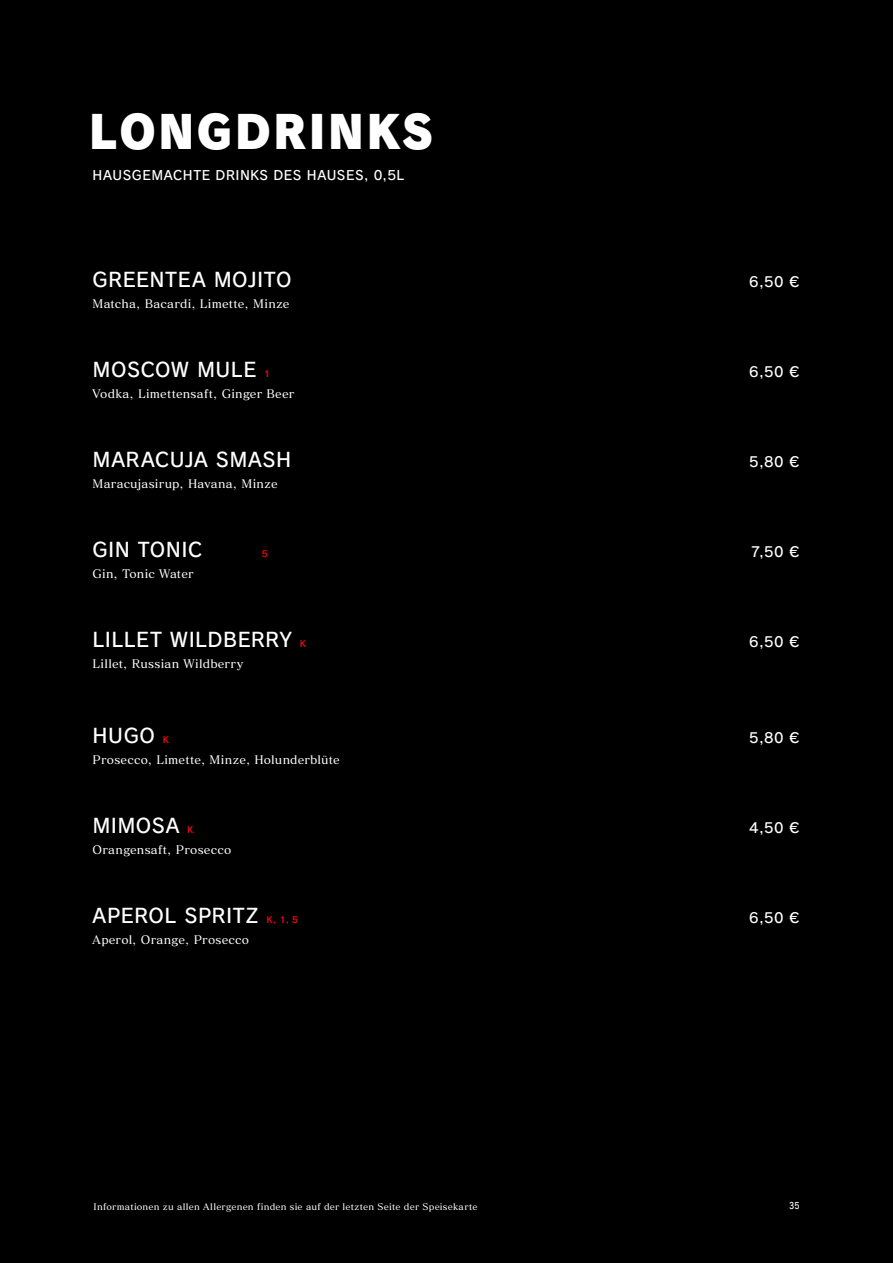
<style>
.page{position:relative;width:893px;height:1263px;background:#000}
.page>*{position:absolute;margin:0;border:0;box-sizing:border-box;transform-origin:0 0}
.t1{font:45px "Rodin Pro UB";letter-spacing:.035em;color:#fff}
.t2{font:19.5px "Rodin Pro DB";letter-spacing:.025em;color:#fff}
.t3{font:13.8px "Rodin NTLG Pro DB";letter-spacing:.04em;color:#fff}
.t4{font:12.75px "Rodin NTLG Pro DB";letter-spacing:.04em;color:#fff}
.t5{font:11.7px "Matisse Minori Pro DB";letter-spacing:.02em;color:#fff}
.t6{font:9px "Matisse Minori Pro DB";letter-spacing:.015em;color:#fff}
.t7{font:9px "Rodin Bokutoh Pro DB";color:#fff}
.t8{font:8.7px "Rodin NTLG Pro B";color:#e30613}
</style>
<div class="page">
<h1 class="t1" style="left:88px;top:99px;width:348px">LONGDRINKS</h1>
<p class="t4" style="left:93px;top:167px;width:313px">HAUSGEMACHTE DRINKS DES HAUSES, 0,5L</p>
<h2 class="t2" style="left:93px;top:266px;width:201px">GREENTEA MOJITO</h2>
<p class="t3" style="left:749px;top:272px;width:52px">6,50 €</p>
<p class="t5" style="left:93px;top:296px;width:198px">Matcha, Bacardi, Limette, Minze</p>
<h2 class="t2" style="left:93px;top:356px;width:165px">MOSCOW MULE</h2>
<p class="t8" style="left:264px;top:367px;width:8px">1</p>
<p class="t3" style="left:749px;top:362px;width:52px">6,50 €</p>
<p class="t5" style="left:93px;top:386px;width:203px">Vodka, Limettensaft, Ginger Beer</p>
<h2 class="t2" style="left:93px;top:446px;width:200px">MARACUJA SMASH</h2>
<p class="t3" style="left:749px;top:452px;width:52px">5,80 €</p>
<p class="t5" style="left:93px;top:476px;width:187px">Maracujasirup, Havana, Minze</p>
<h2 class="t2" style="left:93px;top:536px;width:111px">GIN TONIC</h2>
<p class="t8" style="left:262px;top:547px;width:8px">5</p>
<p class="t3" style="left:751px;top:542px;width:50px">7,50 €</p>
<p class="t5" style="left:93px;top:566px;width:103px">Gin, Tonic Water</p>
<h2 class="t2" style="left:93px;top:626px;width:201px">LILLET WILDBERRY</h2>
<p class="t8" style="left:300px;top:637px;width:8px">K</p>
<p class="t3" style="left:749px;top:632px;width:52px">6,50 €</p>
<p class="t5" style="left:93px;top:656px;width:152px">Lillet, Russian Wildberry</p>
<h2 class="t2" style="left:93px;top:722px;width:64px">HUGO</h2>
<p class="t8" style="left:163px;top:733px;width:8px">K</p>
<p class="t3" style="left:749px;top:728px;width:52px">5,80 €</p>
<p class="t5" style="left:93px;top:752px;width:249px">Prosecco, Limette, Minze, Holunderblüte</p>
<h2 class="t2" style="left:93px;top:812px;width:88px">MIMOSA</h2>
<p class="t8" style="left:187px;top:823px;width:8px">K</p>
<p class="t3" style="left:749px;top:818px;width:52px">4,50 €</p>
<p class="t5" style="left:93px;top:842px;width:140px">Orangensaft, Prosecco</p>
<h2 class="t2" style="left:93px;top:902px;width:167px">APEROL SPRITZ</h2>
<p class="t8" style="left:266px;top:913px;width:33px">K, 1, 5</p>
<p class="t3" style="left:749px;top:908px;width:52px">6,50 €</p>
<p class="t5" style="left:93px;top:932px;width:158px">Aperol, Orange, Prosecco</p>
<p class="t6" style="left:94px;top:1201px;width:386px">Informationen zu allen Allergenen finden sie auf der letzten Seite der Speisekarte</p>
<p class="t7" style="left:790px;top:1199px;width:11px">35</p>
</div>
